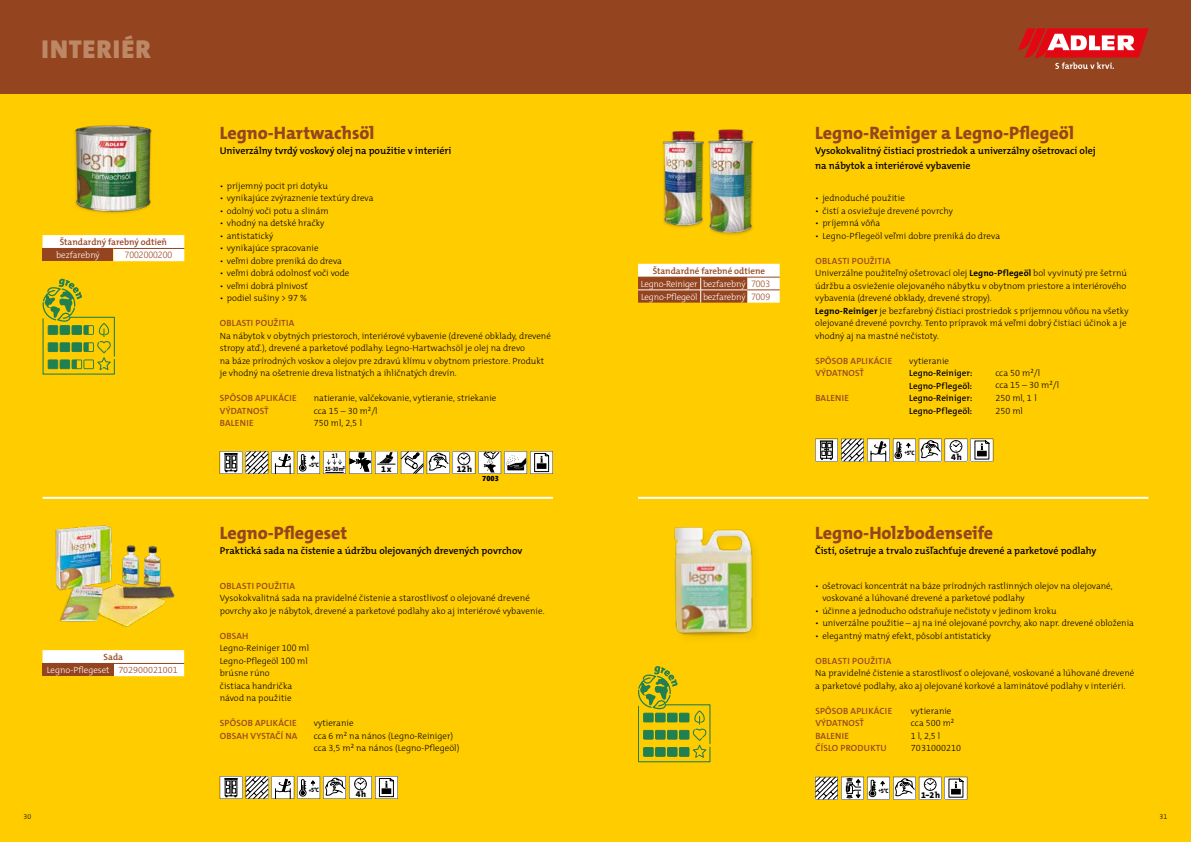
<style>
.page{position:relative;width:1191px;height:842px;background:#fff}
.page>*{position:absolute;margin:0;border:0;box-sizing:border-box;transform-origin:0 0}
.t1{font:900 26px "The Mix C4 s";letter-spacing:.035em;color:#bc8866}
.t2{font:800 18px "The Mix C4 s";color:#944520}
.t3{font:600 10px/15px "The Mix C4 s";color:#000}
.t4{font:300 9px/12.5px "The Mix C4 s";letter-spacing:.005em;color:#000}
.t5{font:600 9px/12.5px "The Mix C4 s";letter-spacing:.025em;color:#944520}
.t6{font:300 9px/13px "The Mix C4 s";letter-spacing:-.02em;color:#fff}
.t7{font:600 9px/12.5px "The Mix C4 s";letter-spacing:.005em;color:#000}
.t8{font:300 9px/13.3px "The Mix C4 s";color:#fff;text-align:center}
.t9{font:600 9px "The Mix C4 s";color:#944520}
.t10{font:300 9px "Segoe UI";color:#944520}
.t11{font:800 8.8px "The Mix B8";color:#000}
.t12{font:7.2px "Segoe UI Black";color:#000;scale:.96 1}
.t13{font:300 7px "The Mix C4 s";color:#000}
.t14{font:800 6.4px "The Mix B8";color:#000;scale:.9 1}
.t15{font:800 6.4px "The Mix C4 s";color:#000}
.t16{font:800 6.2px "The Mix C4 s";letter-spacing:-.04em;color:#000;scale:.91 1}
.s1{font-weight:600;color:#944520}
.s2{color:#944520}
.s3{font-size:4.9px}
.s4{font-size:6.1px}
.s5{font-family:"Segoe UI"}
.s6{font-family:"Segoe UI";color:#944520}
.s7{font-weight:700}
</style>
<div class="page">
<div style="left:0;top:94px;width:1191px;height:748px;background:#fc0"></div>
<div style="left:0;top:0;width:1191px;height:94px;background:#944520"></div>
<svg style="left:638px;top:264px;width:141px;height:39px;background:#caa28e"></svg>
<hr style="left:638px;top:277px;width:62px;height:1px;background:#944520">
<hr style="left:700px;top:277px;width:47px;height:1px;background:#944520">
<div style="left:43px;top:650px;width:141px;height:26px;background:#fff"></div>
<div style="left:43px;top:663px;width:71px;height:13px;background:#944520"></div>
<hr style="left:114px;top:663px;width:70px;height:1px;background:#944520">
<div style="left:660px;top:130px;width:46px;height:99px;background:#000;opacity:.2"></div>
<img style="left:660px;top:131px;width:26px;height:94px">
<div style="left:706px;top:129px;width:49px;height:108px;background:#000;opacity:.2"></div>
<img style="left:686px;top:130px;width:69px;height:104px">
<img style="left:55px;top:525px;width:120px;height:102px">
<hr style="left:43px;top:497px;width:510px;height:2px;background:#fff">
<hr style="left:638px;top:497px;width:510px;height:2px;background:#fff">
<svg style="left:638px;top:666px;width:72px;height:96px"></svg>
<svg style="left:43px;top:235px;width:141px;height:26px;background:#fefefc"></svg>
<div style="left:43px;top:248px;width:70px;height:13px;background:#944520"></div>
<hr style="left:113px;top:248px;width:71px;height:1px;background:#944520">
<img style="left:74px;top:125px;width:78px;height:88px">
<svg style="left:43px;top:278px;width:72px;height:97px"></svg>
<svg style="left:220px;top:451px;width:333px;height:23px;background:#c1bca8"></svg>
<svg style="left:815px;top:438px;width:178px;height:24px;background:#c2bca4"></svg>
<svg style="left:220px;top:776px;width:178px;height:23px;background:#c0bba8"></svg>
<img style="left:674px;top:527px;width:81px;height:110px">
<svg style="left:815px;top:777px;width:152px;height:22px;background:#c3beac"></svg>
<svg style="left:1018px;top:28px;width:130px;height:41px"></svg>
<h1 class="t1" style="left:41px;top:32px;width:111px">INTERIÉR</h1>
<p class="t9" style="left:60px;top:236px;width:109px">Štandardný farebný odtieň</p>
<p class="t8" style="left:56px;top:249px;width:45px">bezfarebný</p>
<p class="t10" style="left:125px;top:247px;width:49px">7002000200</p>
<p class="t8" style="left:47px;top:650px;width:132px"><span class="s1">Sada<br></span>Legno-Pflegeset <span class="s2">702900021001</span></p>
<h2 class="t2" style="left:220px;top:121px;width:156px">Legno-Hartwachsöl</h2>
<p class="t3" style="left:220px;top:143px;width:233px">Univerzálny tvrdý voskový olej na použitie v interiéri</p>
<p class="t4" style="left:220px;top:179px;width:110px">• príjemný pocit pri dotyku</p>
<p class="t4" style="left:220px;top:192px;width:155px">• vynikajúce zvýraznenie textúry dreva</p>
<p class="t4" style="left:220px;top:204px;width:110px">• odolný voči potu a slinám</p>
<p class="t4" style="left:220px;top:217px;width:106px">• vhodný na detské hračky</p>
<p class="t4" style="left:220px;top:229px;width:55px">• antistatický</p>
<p class="t4" style="left:220px;top:242px;width:100px">• vynikajúce spracovanie</p>
<p class="t4" style="left:220px;top:254px;width:124px">• veľmi dobre preniká do dreva</p>
<p class="t4" style="left:220px;top:267px;width:131px">• veľmi dobrá odolnosť voči vode</p>
<p class="t4" style="left:220px;top:279px;width:90px">• veľmi dobrá plnivosť</p>
<p class="t4" style="left:220px;top:292px;width:89px">• podiel sušiny &gt; 97 %</p>
<p class="t5" style="left:220px;top:317px;width:76px">OBLASTI POUŽITIA</p>
<p class="t4" style="left:220px;top:329px;width:332px">Na nábytok v obytných priestoroch, interiérové vybavenie (drevené obklady, drevené stropy atď.), drevené a parketové podlahy. Legno-Hartwachsöl je olej na drevo<br>na báze prírodných voskov a olejov pre zdravú klímu v obytnom priestore. Produkt je vhodný na ošetrenie dreva listnatých a ihličnatých drevín.</p>
<p class="t5" style="left:220px;top:392px;width:78px">SPÔSOB APLIKÁCIE<br>VÝDATNOSŤ<br>BALENIE</p>
<p class="t4" style="left:314px;top:392px;width:184px">natieranie, valčekovanie, vytieranie, striekanie cca 15 – 30 m²/l<br>750 ml, 2,5 l</p>
<p class="t11" style="left:381px;top:464px;width:12px">1 x</p>
<p class="t15" style="left:332px;top:452px;width:7px">1l</p>
<p class="t14" style="left:309px;top:462px;width:13px"><span class="s3">+</span>5 <span class="s4">°</span>C</p>
<p class="t11" style="left:457px;top:465px;width:17px">12 h</p>
<p class="t16" style="left:325px;top:466px;width:24px">15–30m²</p>
<p class="t12" style="left:482px;top:474px;width:19px">7003</p>
<h2 class="t2" style="left:220px;top:521px;width:129px">Legno-Pflegeset</h2>
<p class="t3" style="left:220px;top:543px;width:304px">Praktická sada na čistenie a údržbu olejovaných drevených povrchov</p>
<p class="t5" style="left:220px;top:579px;width:77px">OBLASTI POUŽITIA</p>
<p class="t4" style="left:220px;top:592px;width:326px">Vysokokvalitná sada na pravidelné čistenie a starostlivosť o olejované drevené povrchy ako je nábytok, drevené a parketové podlahy ako aj interiérové vybavenie.</p>
<p class="t4" style="left:220px;top:629px;width:91px"><span class="s1">OBSAH<br></span>Legno-Reiniger 1<span class="s5">00</span> ml<br>Legno-Pflegeöl 1<span class="s5">00</span> ml brúsne rúno<br>čistiaca handrička návod na použitie</p>
<p class="t5" style="left:220px;top:717px;width:78px">SPÔSOB APLIKÁCIE</p>
<p class="t4" style="left:314px;top:717px;width:41px">vytieranie</p>
<p class="t5" style="left:220px;top:729px;width:79px">OBSAH VYSTAČÍ NA</p>
<p class="t4" style="left:314px;top:729px;width:147px">cca 6 m² na nános (Legno-Reiniger) cca 3,5 m² na nános (Legno-Pflegeöl)</p>
<p class="t14" style="left:309px;top:787px;width:13px"><span class="s3">+</span>5 <span class="s4">°</span>C</p>
<p class="t11" style="left:356px;top:790px;width:12px">4 h</p>
<p class="t6" style="left:641px;top:264px;width:131px;text-indent:12px"><span class="s1">Štandardné farebné odtiene<br></span>Legno-Reiniger bezfarebný <span class="s6">7003<br></span>Legno-Pflegeöl bezfarebný <span class="s6">7009</span></p>
<h2 class="t2" style="left:815px;top:121px;width:260px">Legno-Reiniger a Legno-Pflegeöl</h2>
<p class="t3" style="left:815px;top:143px;width:282px">Vysokokvalitný čistiaci prostriedok a univerzálny ošetrovací olej na nábytok a interiérové vybavenie</p>
<p class="t4" style="left:815px;top:192px;width:91px">• jednoduché použitie</p>
<p class="t4" style="left:815px;top:204px;width:139px">• čistí a osviežuje drevené povrchy</p>
<p class="t4" style="left:815px;top:217px;width:67px">• príjemná vôňa</p>
<p class="t4" style="left:815px;top:229px;width:186px">• Legno-Pflegeöl veľmi dobre preniká do dreva</p>
<p class="t4" style="left:815px;top:254px;width:315px"><span class="s1">OBLASTI POUŽITIA<br></span>Univerzálne použiteľný ošetrovací olej <span class="s7">Legno-Pflegeöl</span> bol vyvinutý pre šetrnú údržbu a osvieženie olejovaného nábytku v obytnom priestore a interiérového vybavenia (drevené obklady, drevené stropy).<br><span class="s7">Legno-Reiniger</span> je bezfarebný čistiaci prostriedok s príjemnou vôňou na všetky olejované drevené povrchy. Tento prípravok má veľmi dobrý čistiaci účinok a je vhodný aj na mastné nečistoty.</p>
<p class="t5" style="left:815px;top:354px;width:78px">SPÔSOB APLIKÁCIE</p>
<p class="t4" style="left:909px;top:354px;width:41px">vytieranie</p>
<p class="t5" style="left:815px;top:367px;width:50px">VÝDATNOSŤ</p>
<p class="t7" style="left:909px;top:367px;width:65px">Legno-Reiniger:<br>Legno-Pflegeöl:</p>
<p class="t5" style="left:815px;top:392px;width:35px">BALENIE</p>
<p class="t7" style="left:909px;top:392px;width:65px">Legno-Reiniger:<br>Legno-Pflegeöl:</p>
<p class="t4" style="left:995px;top:367px;width:65px">cca 50 m²/l<br>cca 15 – 30 m²/l<br>250 ml, 1 l<br>250 ml</p>
<p class="t14" style="left:904px;top:449px;width:13px"><span class="s3">+</span>5 <span class="s4">°</span>C</p>
<p class="t11" style="left:951px;top:452px;width:12px">4 h</p>
<h2 class="t2" style="left:815px;top:521px;width:179px">Legno-Holzbodenseife</h2>
<p class="t3" style="left:815px;top:543px;width:283px">Čistí, ošetruje a trvalo zušľachťuje drevené a parketové podlahy</p>
<p class="t4" style="left:822px;top:579px;width:292px;text-indent:-7px">• ošetrovací koncentrát na báze prírodných rastlinných olejov na olejované, voskované a lúhované drevené a parketové podlahy</p>
<p class="t4" style="left:815px;top:604px;width:243px">• účinne a jednoducho odstraňuje nečistoty v jedinom kroku</p>
<p class="t4" style="left:815px;top:617px;width:320px">• univerzálne použitie – aj na iné olejované povrchy, ako napr. drevené obloženia</p>
<p class="t4" style="left:815px;top:629px;width:177px">• elegantný matný efekt, pôsobí antistaticky</p>
<p class="t5" style="left:815px;top:654px;width:77px">OBLASTI POUŽITIA</p>
<p class="t4" style="left:815px;top:667px;width:320px">Na pravidelné čistenie a starostlivosť o olejované, voskované a lúhované drevené a parketové podlahy, ako aj olejované korkové a laminátové podlahy v interiéri.</p>
<p class="t5" style="left:815px;top:704px;width:78px">SPÔSOB APLIKÁCIE</p>
<p class="t4" style="left:911px;top:704px;width:42px">vytieranie</p>
<p class="t5" style="left:815px;top:717px;width:50px">VÝDATNOSŤ</p>
<p class="t4" style="left:911px;top:717px;width:45px">cca 500 m²</p>
<p class="t5" style="left:815px;top:729px;width:35px">BALENIE</p>
<p class="t4" style="left:911px;top:729px;width:31px">1 l, 2,5 l</p>
<p class="t5" style="left:815px;top:742px;width:73px">ČÍSLO PRODUKTU</p>
<p class="t4" style="left:911px;top:742px;width:52px">7031000210</p>
<p class="t14" style="left:878px;top:787px;width:13px"><span class="s3">+</span>5 <span class="s4">°</span>C</p>
<p class="t11" style="left:921px;top:790px;width:21px">1–2 h</p>
<p class="t13" style="left:24px;top:812px;width:9px">30</p>
<p class="t13" style="left:1159px;top:812px;width:9px">31</p>
</div>
